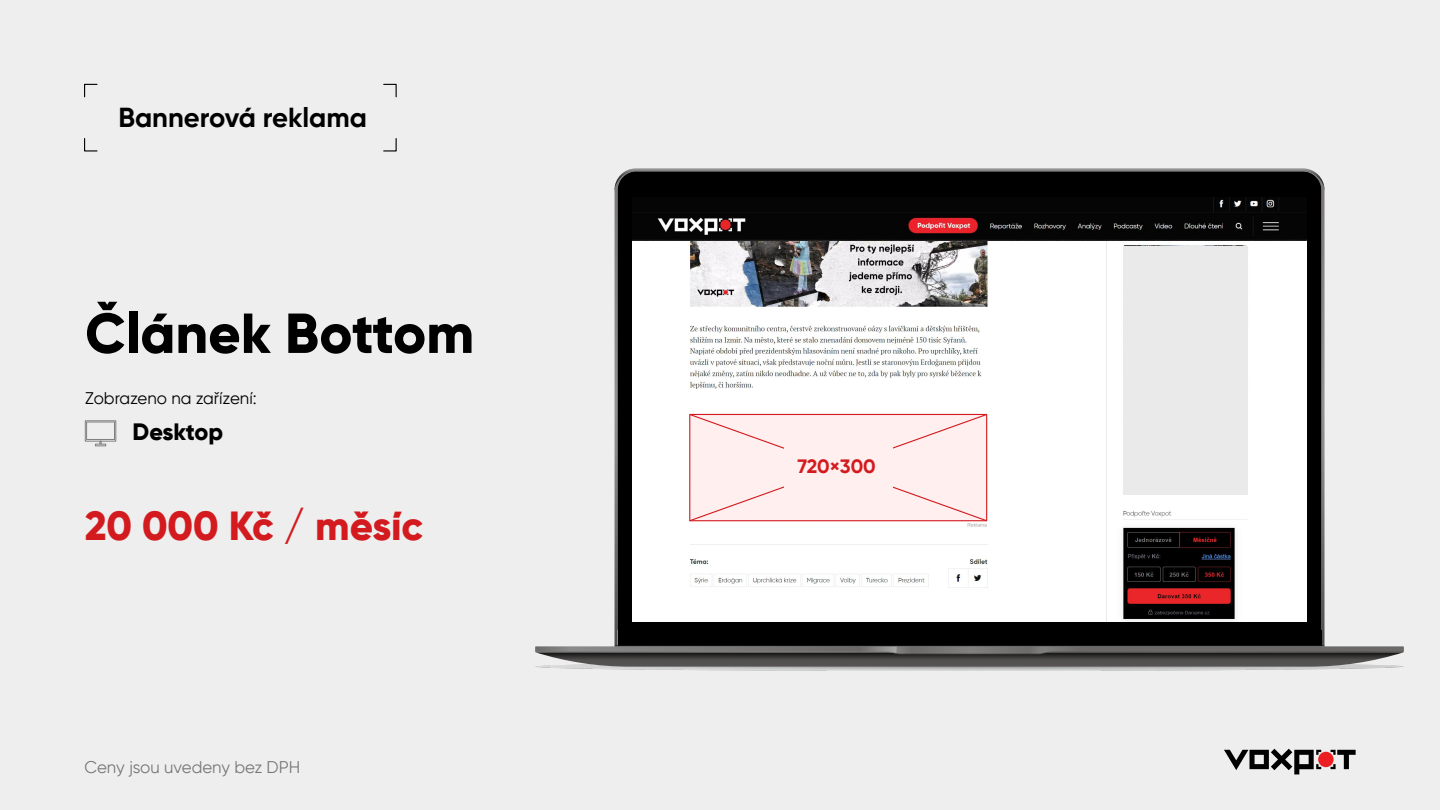
<style>
.page{position:relative;width:1440px;height:810px;background:#eee}
.page>*{position:absolute;margin:0;border:0;box-sizing:border-box;transform-origin:0 0}
.t1{font:800 56.25px "Gilroy";color:#000}
.t2{font:800 40.5px "Gilroy";color:#d31b1f}
.t3{font:700 27.38px "Gilroy";color:#000}
.t4{font:800 23.62px "Gilroy";letter-spacing:-.01em;color:#000}
.t5{font:700 19.27px "Gilroy";letter-spacing:-.005em;color:#d31b1f}
.t6{font:16.88px "Gilroy";color:rgb(0 0 0/.5)}
.t7{font:16.88px "Gilroy";color:#000}
</style>
<div class="page">
<svg style="left:84px;top:83px;width:14px;height:15px"></svg>
<svg style="left:383px;top:83px;width:14px;height:15px"></svg>
<svg style="left:383px;top:138px;width:14px;height:14px"></svg>
<svg style="left:84px;top:138px;width:14px;height:14px"></svg>
<svg style="left:85px;top:421px;width:31px;height:20px"></svg>
<svg style="left:95px;top:441px;width:11px;height:5px"></svg>
<div style="left:86px;top:422px;width:29px;height:18px;background:#eee;border:1px solid #808080"></div>
<svg style="left:1224px;top:749px;width:132px;height:25px"></svg>
<div style="left:1318px;top:752px;width:16px;height:15px;background:#eb1e23;border-radius:50%"></div>
<svg style="left:614px;top:168px;width:711px;height:25px;background:#9d9d9d"></svg>
<div style="left:618px;top:630px;width:703px;height:15px;background:#000"></div>
<svg style="left:618px;top:171px;width:703px;height:459px;background:#202020"></svg>
<svg style="left:535px;top:645px;width:869px;height:22px;background:#5a5959"></svg>
<img style="left:1095px;top:241px;width:199px;height:381px">
<svg style="left:632px;top:241px;width:463px;height:381px;background:#efefef"></svg>
<div style="left:1123px;top:246px;width:125px;height:248px;background:#eaeaea"></div>
<svg style="left:688px;top:413px;width:300px;height:109px;background:#fde6e7"></svg>
<div style="left:784px;top:440px;width:108px;height:55px;background:#ffefef"></div>
<img style="left:632px;top:197px;width:675px;height:44px">
<h3 class="t3" style="left:118px;top:106px;width:250px">Bannerová reklama</h3>
<h1 class="t1" style="left:85px;top:309px;width:390px">Článek Bottom</h1>
<p class="t7" style="left:85px;top:391px;width:173px">Zobrazeno na zařízení:</p>
<h3 class="t4" style="left:133px;top:422px;width:92px">Desktop</h3>
<h2 class="t2" style="left:85px;top:508px;width:339px">20 000 Kč / měsíc</h2>
<p class="t6" style="left:85px;top:760px;width:217px">Ceny jsou uvedeny bez DPH</p>
<p class="t5" style="left:797px;top:458px;width:80px">720×300</p>
</div>
